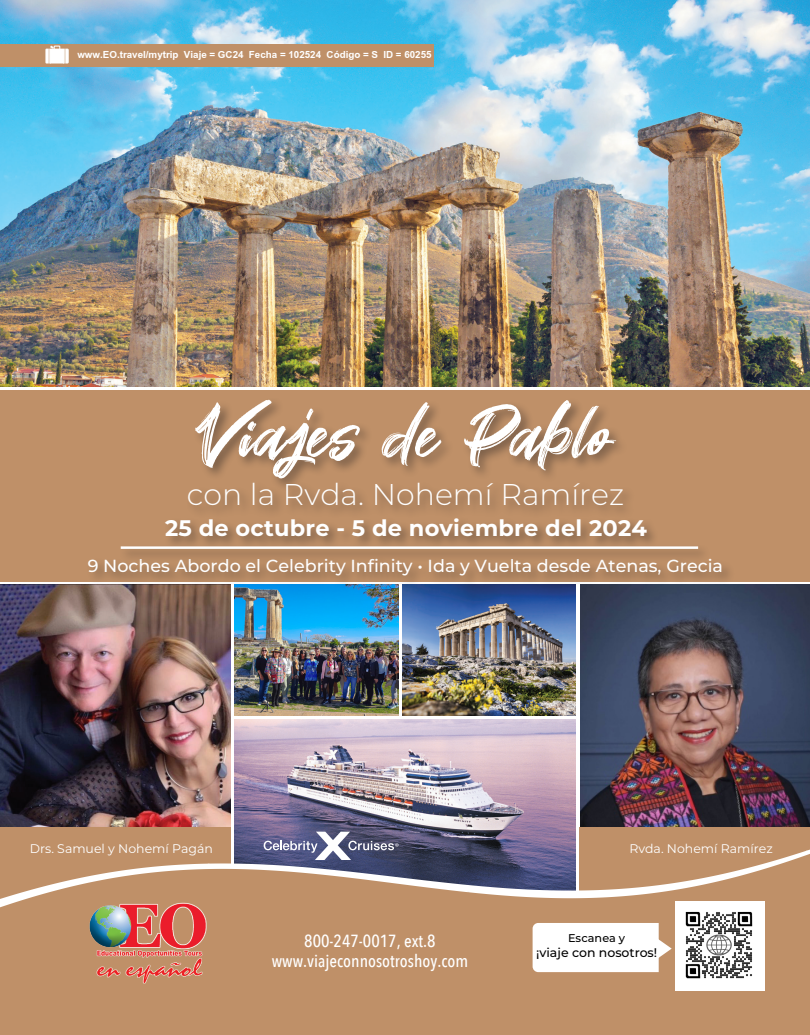
<style>
.page{position:relative;width:810px;height:1035px;background:#fff}
.page>*{position:absolute;margin:0;border:0;box-sizing:border-box;transform-origin:0 0}
.t1{font:81.25px "Great Sejagad";color:#fff}
.t2{font:300 30px "Montserrat";color:#fff}
.t3{font:700 22.5px "Montserrat";letter-spacing:.01em;color:#fff}
.t4{font:500 17.5px "Montserrat";color:#fff}
.t5{font:500 17.5px/20px "Avenir Next Condensed";color:#fff;text-align:center}
.t6{font:700 15px "Browallia New";color:#fff}
.t7{font:12.5px "Montserrat";color:#fff}
.t8{font:500 12.5px "Montserrat";color:#000}
.t9{font:500 11.25px "Montserrat";letter-spacing:.005em;color:#000}
</style>
<div class="page">
<img style="left:235px;top:720px;width:340px;height:130px">
<img style="left:235px;top:589px;width:164px;height:126px">
<img style="left:402px;top:589px;width:173px;height:126px">
<img style="left:0;top:0;width:810px;height:386px">
<div style="left:0;top:44px;width:434px;height:23px;background:#bf9068"></div>
<div style="left:0;top:390px;width:810px;height:191px;background:#bf9068"></div>
<img style="left:46px;top:46px;width:22px;height:18px">
<div style="left:193px;top:397px;width:436px;height:95px;background:#231f20;opacity:.45"></div>
<div style="left:163px;top:516px;width:497px;height:33px;background:#231f20;opacity:.45"></div>
<div style="left:86px;top:556px;width:649px;height:33px;background:#231f20;opacity:.45"></div>
<div style="left:185px;top:480px;width:451px;height:39px;background:#b98c65"></div>
<div style="left:118px;top:544px;width:593px;height:18px;background:#b28662"></div>
<hr style="left:121px;top:546px;width:577px;height:3px;background:#fff">
<img style="left:1px;top:584px;width:229px;height:243px">
<img style="left:581px;top:584px;width:229px;height:243px">
<div style="left:0;top:827px;width:230px;height:87px;background:#bf9068"></div>
<div style="left:579px;top:827px;width:231px;height:87px;background:#bf9068"></div>
<svg style="left:0;top:854px;width:810px;height:181px;fill:#bf9068"></svg>
<img style="left:676px;top:902px;width:89px;height:88px">
<svg style="left:264px;top:832px;width:135px;height:28px"></svg>
<img style="left:84px;top:897px;width:130px;height:91px">
<svg style="left:533px;top:923px;width:139px;height:49px"></svg>
<p class="t6" style="left:77px;top:45px;width:356px">www.EO.travel/mytrip Viaje = GC24 Fecha = 102524 Código = S ID = 60255</p>
<h1 class="t1" style="left:196px;top:389px;width:418px">Viajes de Pablo</h1>
<p class="t3" style="left:165px;top:512px;width:484px">25 de octubre - 5 de noviembre del 2024</p>
<p class="t4" style="left:88px;top:554px;width:637px">9 Noches Abordo el Celebrity Infinity • Ida y Vuelta desde Atenas, Grecia</p>
<h2 class="t2" style="left:187px;top:474px;width:439px">con la Rvda. Nohemí Ramírez</h2>
<p class="t7" style="left:30px;top:840px;width:185px">Drs. Samuel y Nohemí Pagán</p>
<p class="t7" style="left:629px;top:840px;width:145px">Rvda. Nohemí Ramírez</p>
<p class="t5" style="left:272px;top:931px;width:198px">800-247-0017, ext.8 www.viajeconnosotroshoy.com</p>
<p class="t9" style="left:568px;top:930px;width:59px">Escanea y</p>
<p class="t8" style="left:536px;top:944px;width:123px">¡viaje con nosotros!</p>
</div>
